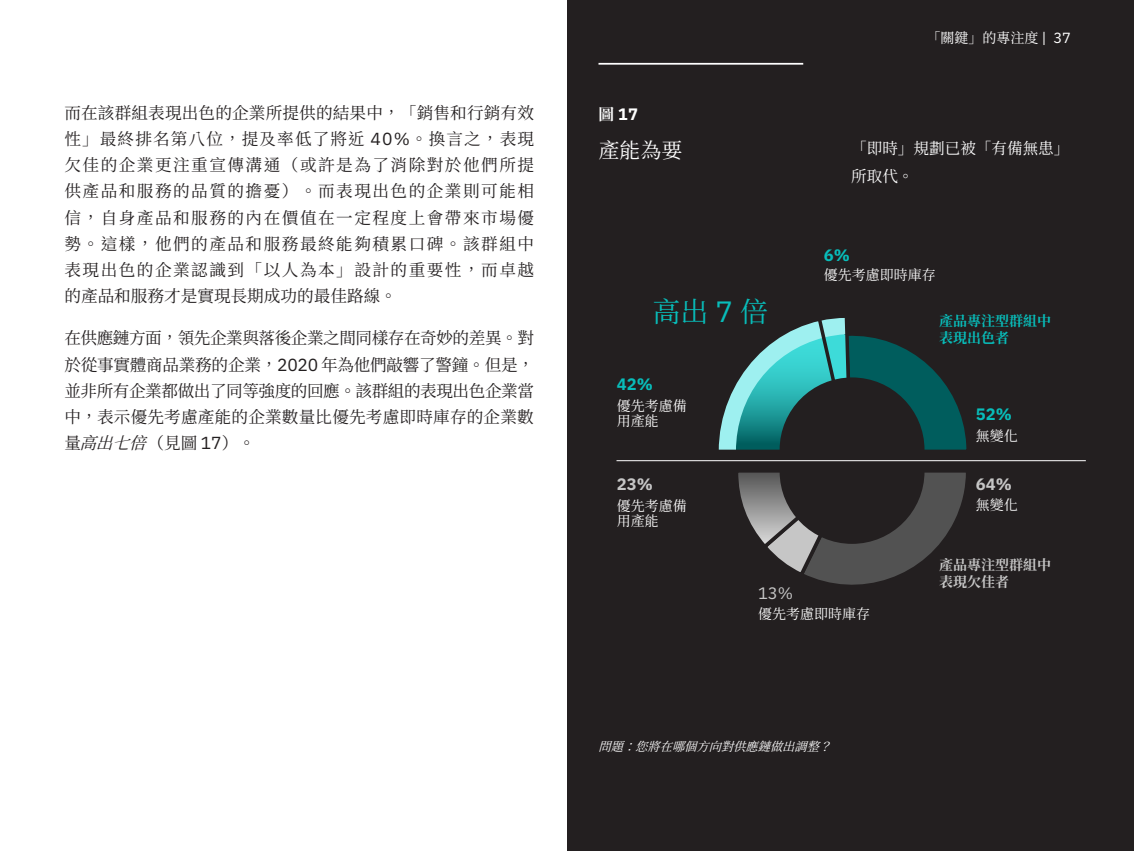
<style>
.page{position:relative;width:1134px;height:851px;background:#fff}
.page>*{position:absolute;margin:0;border:0;box-sizing:border-box;transform-origin:0 0}
.Quote_16_22{font:28px "Noto Serif CJ Ktc";color:#08bdba}
.Body_12_16{font:21px "Noto Serif CJ Ktc";color:#fff}
.Body_Reg__9_5_12_5{font:16.62px/26.2px "Noto Serif CJ Ktc";letter-spacing:.01em;color:#231f20;text-align:justify}
.Body_9_12_5{font:700 16.45px "IBM Plex Sans";color:#08bdba}
.Body_9_12_5-2{font:700 16.45px "IBM Plex Sans";color:#c6c6c6}
.Body_9_12_5-3{font:700 16.45px "IBM Plex Sans";color:#fff}
.Body_9_12_5-4{font:16.45px "IBM Plex Sans";color:#c6c6c6}
.Body_9_12_5-5{font:15.75px/28px "Noto Serif CJ Ktc";color:#fff}
.Body_9_12_5-6{font:14px/15.8px "Noto Serif CJ Ktc";color:#fff}
.Quote_16_22-2{font:700 14px/16.8px "Noto Serif CJ Ktc";color:#08bdba}
.Quote_16_22-3{font:700 14px/16.8px "Noto Serif CJ Ktc";color:#c6c6c6}
.Body_9_12_5-7{font:italic 12.25px "Noto Serif CJ Ktc";color:#fff}
.s1{font-family:"Noto Serif CJ Ktc";font-size:15.75px}
.s2{font-family:"IBM Plex Sans";font-size:17.5px}
.s3{font-style:italic}
.s4{font-family:"IBM Plex Sans";font-size:29.4px}
.s5{font-family:"IBM Plex Sans";font-size:14.7px}
</style>
<div class="page">
<div style="left:567px;top:0;width:567px;height:850px;background:#231f20"></div>
<hr style="left:599px;top:63px;width:204px;height:2px;background:#fff">
<hr style="left:617px;top:460px;width:469px;height:1px;background:#fff">
<svg style="left:719px;top:318px;width:253px;height:267px"></svg>
<p class="Body_Reg__9_5_12_5" style="left:64px;top:100px;width:471px">而在該群組表現出色的企業所提供的結果中，「銷售和行銷有效</p>
<p class="Body_9_12_5-3" style="left:599px;top:101px;width:41px"><span class="s1">圖</span> 17</p>
<p class="Body_Reg__9_5_12_5" style="left:64px;top:126px;width:471px">性」最終排名第八位，提及率低了將近 <span class="s2">40%</span>。換言之，表現欠佳的企業更注重宣傳溝通（或許是為了消除對於他們所提供產品和服務的品質的擔憂）。而表現出色的企業則可能相信，自身產品和服務的內在價值在一定程度上會帶來市場優勢。這樣，他們的產品和服務最終能夠積累口碑。該群組中表現出色的企業認識到「以人為本」設計的重要性，而卓越的產品和服務才是實現長期成功的最佳路線。</p>
<p class="Body_Reg__9_5_12_5" style="left:64px;top:325px;width:471px">在供應鏈方面，領先企業與落後企業之間同樣存在奇妙的差異。對於從事實體商品業務的企業，<span class="s2">2020</span> 年為他們敲響了警鐘。但是，並非所有企業都做出了同等強度的回應。該群組的表現出色企業當中，表示優先考慮產能的企業數量比優先考慮即時庫存的企業數量<span class="s3">高出七倍</span>（見圖 <span class="s2">17</span>）。</p>
<p class="Body_12_16" style="left:598px;top:138px;width:85px">產能為要</p>
<p class="Quote_16_22" style="left:652px;top:296px;width:117px">高出 <span class="s4">7</span> 倍</p>
<p class="Body_9_12_5" style="left:617px;top:371px;width:37px">42%</p>
<p class="Body_9_12_5-6" style="left:617px;top:398px;width:71px">優先考慮備用產能</p>
<p class="Body_9_12_5-2" style="left:617px;top:471px;width:37px">23%</p>
<p class="Body_9_12_5-6" style="left:617px;top:498px;width:71px">優先考慮備用產能</p>
<p class="Body_9_12_5-4" style="left:758px;top:581px;width:37px">13%</p>
<p class="Body_9_12_5-6" style="left:926px;top:30px;width:146px">「關鍵」的專注度 <span class="s5">| 37</span></p>
<p class="Body_9_12_5-5" style="left:851px;top:134px;width:220px">「即時」規劃已被「有備無患」所取代。</p>
<p class="Body_9_12_5" style="left:824px;top:242px;width:28px">6%</p>
<p class="Body_9_12_5-6" style="left:824px;top:268px;width:113px">優先考慮即時庫存</p>
<p class="Quote_16_22-2" style="left:939px;top:313px;width:113px">產品專注型群組中表現出色者</p>
<p class="Body_9_12_5" style="left:976px;top:401px;width:37px">52%</p>
<p class="Body_9_12_5-6" style="left:976px;top:428px;width:43px">無變化</p>
<p class="Body_9_12_5-2" style="left:976px;top:471px;width:37px">64%</p>
<p class="Body_9_12_5-6" style="left:976px;top:497px;width:43px">無變化</p>
<p class="Quote_16_22-3" style="left:939px;top:556px;width:113px">產品專注型群組中表現欠佳者</p>
<p class="Body_9_12_5-6" style="left:758px;top:606px;width:113px">優先考慮即時庫存</p>
<p class="Body_9_12_5-7" style="left:599px;top:739px;width:244px">問題：您將在哪個方向對供應鏈做出調整？</p>
</div>
